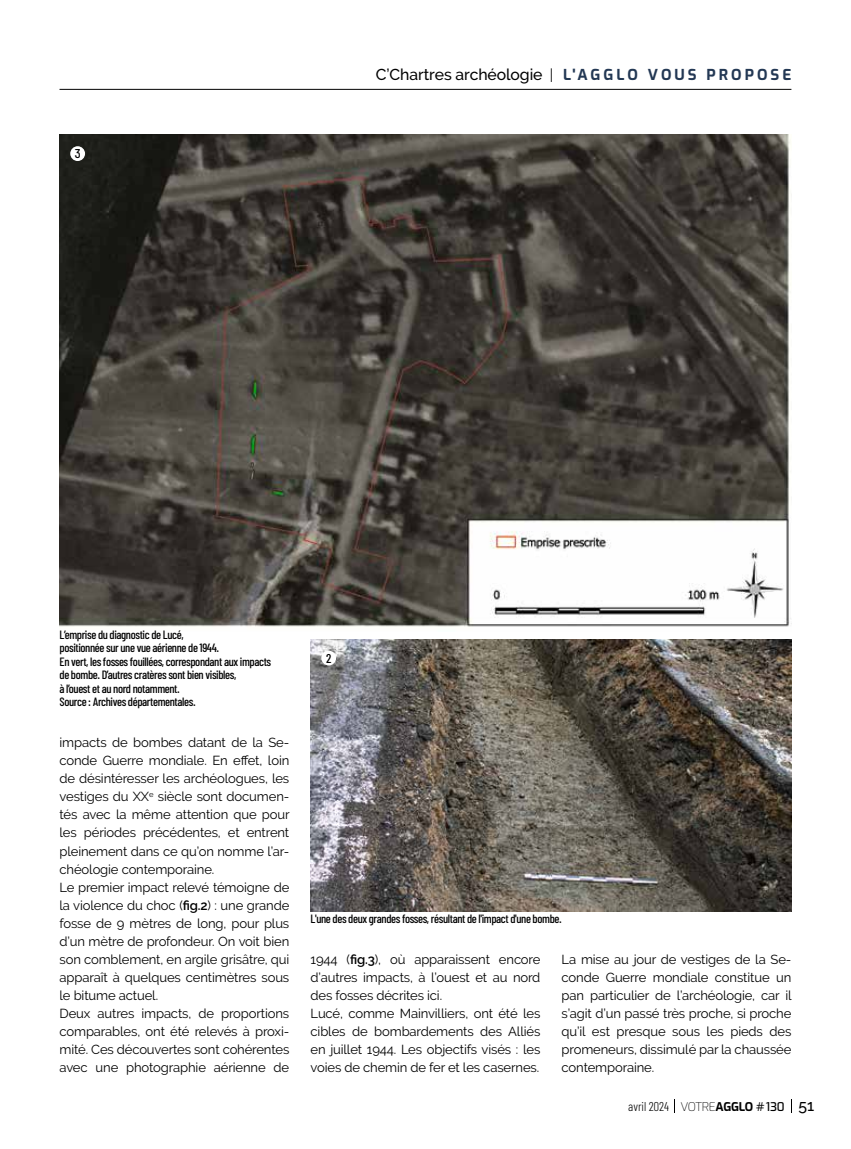
<style>
.page{position:relative;width:851px;height:1149px;background:#fff}
.page>*{position:absolute;margin:0;border:0;box-sizing:border-box;transform-origin:0 0}
.t1{font:500 15.75px "Raleway";letter-spacing:-.005em;color:#000}
.t2{font:13.05px/18px "Raleway";letter-spacing:-.01em;color:#000}
.t3{font:300 12.75px "Barlow Condensed";color:#000}
.t4{font:500 12.75px "Barlow Condensed";color:#000}
.t5{font:500 12px/13.5px "Barlow Condensed";letter-spacing:-.03em;color:#000}
.s1{font-weight:400;font-size:15px}
.s2{font-family:"Exo";font-weight:700;font-size:15px;color:#233854}
.s3{font-weight:600}
.s4{font-family:"Exo";font-weight:200;font-size:12px}
.s5{font-family:"Exo";font-weight:700;font-size:12px}
.s6{font-family:"Exo";font-weight:500;font-size:12px}
.s7{font-family:"Raleway";font-weight:500;font-size:15.75px}
</style>
<div class="page">
<svg style="left:674px;top:1099px;width:1px;height:13px"></svg>
<img style="left:60px;top:135px;width:731px;height:492px">
<hr style="left:59px;top:89px;width:732px;height:1px;background:#000">
<img style="left:310px;top:639px;width:481px;height:271px">
<div style="left:321px;top:650px;width:15px;height:15px;background:#fff;border-radius:50%"></div>
<div style="left:70px;top:146px;width:15px;height:15px;background:#fff;border-radius:50%"></div>
<p class="t4" style="left:75px;top:146px;width:7px">3</p>
<p class="t1" style="left:376px;top:66px;width:417px">C’Chartres archéologie <span class="s1">|</span> <span class="s2">L'A G G L O V O U S P R O P O S E</span></p>
<p class="t5" style="left:60px;top:627px;width:213px">L’emprise du diagnostic de Lucé,<br>positionnée sur une vue aérienne de 1944.<br>En vert, les fosses fouillées, correspondant aux impacts de bombe. D’autres cratères sont bien visibles,<br>à l’ouest et au nord notamment.<br>Source : Archives départementales.</p>
<p class="t2" style="left:60px;top:733px;width:231px">impacts de bombes datant de la Se&shy;conde Guerre mondiale. En effet, loin de désintéresser les archéologues, les vestiges du XX<sup>e</sup> siècle sont documen&shy;tés avec la même attention que pour les périodes précédentes, et entrent pleinement dans ce qu’on nomme l’ar&shy;chéologie contemporaine.<br>Le premier impact relevé témoigne de la violence du choc (<span class="s3">fig.2</span>) : une grande fosse de 9 mètres de long, pour plus d’un mètre de profondeur. On voit bien son comblement, en argile grisâtre, qui apparaît à quelques centimètres sous le bitume actuel.<br>Deux autres impacts, de proportions comparables, ont été relevés à proxi&shy;mité. Ces découvertes sont cohérentes avec une photographie aérienne de</p>
<p class="t4" style="left:326px;top:650px;width:7px">2</p>
<p class="t5" style="left:310px;top:911px;width:252px">L'une des deux grandes fosses, résultant de l'impact d'une bombe.</p>
<p class="t2" style="left:310px;top:949px;width:231px">1944 (<span class="s3">fig.3</span>), où apparaissent encore d’autres impacts, à l’ouest et au nord des fosses décrites ici.<br>Lucé, comme Mainvilliers, ont été les cibles de bombardements des Alliés en juillet 1944. Les objectifs visés : les voies de chemin de fer et les casernes.</p>
<p class="t2" style="left:561px;top:949px;width:232px;text-align:justify">La mise au jour de vestiges de la Se&shy;conde Guerre mondiale constitue un pan particulier de l’archéologie, car il s’agit d’un passé très proche, si proche qu’il est presque sous les pieds des promeneurs, dissimulé par la chaussée contemporaine.</p>
<p class="t3" style="left:628px;top:1098px;width:187px">avril 2024 <span class="s4">VOTRE</span><span class="s5">AGGLO</span> <span class="s6"># 130</span> <span class="s7">51</span></p>
</div>
